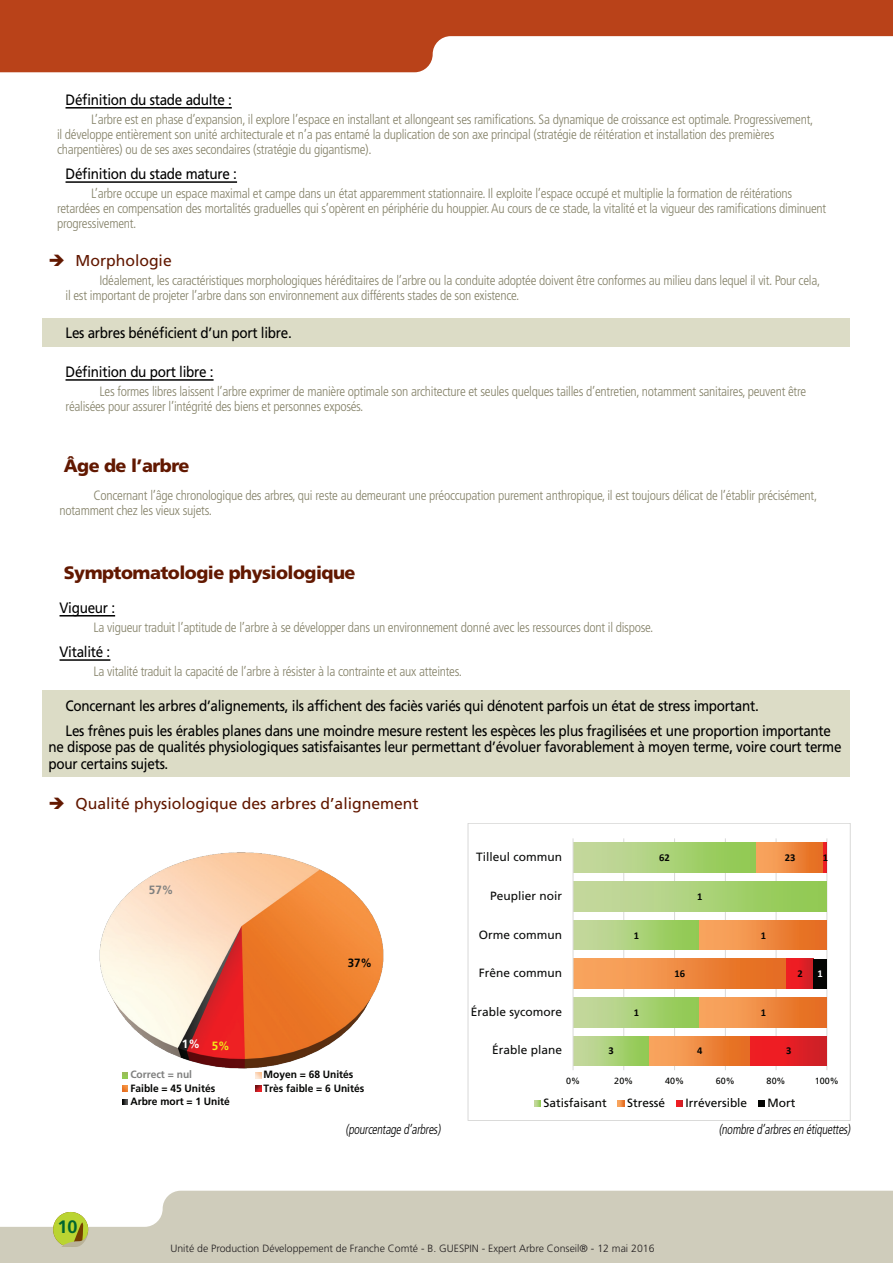
<style>
.page{position:relative;width:893px;height:1263px;background:#fff}
.page>*{position:absolute;margin:0;border:0;box-sizing:border-box;transform-origin:0 0}
.t1{font:900 18px "Frutiger LT Std";letter-spacing:-.03em;color:#621800}
.t2{font:700 18px "Frutiger LT Std";color:#00652e}
.t3{font:15.75px "Frutiger LT Std";color:#621800}
.t4{font:15px/25px "Frutiger LT Std";letter-spacing:-.02em;color:#000;scale:.9 1}
.t5{font:300 condensed 13.5px/15px "Frutiger LT Std";letter-spacing:-.02em;color:#858269}
.t6{font:300 condensed 13.5px "Frutiger LT Std";color:#000;scale:.9 1}
.t7{font:12px "Frutiger LT Std";color:#0b0c0b}
.t8{font:12px "Frutiger LT Std";color:#040503}
.t9{font:700 12px "Frutiger LT Std";color:#fff}
.t10{font:700 12px "Frutiger LT Std";color:#7f807f}
.t11{font:700 12px "Frutiger LT Std";color:#040503}
.t12{font:300 10.5px "Frutiger LT Std";color:#231f20}
.t13{font:700 10.5px "Frutiger LT Std";letter-spacing:-.005em;color:#040503}
.t14{font:700 10.5px "Calibri";color:#040503}
.t15{font:700 10.5px "Frutiger LT Std";color:#7f807f}
.t16{font:700 10.5px "Calibri";color:#fff}
.t17{font:9px "Frutiger LT Std";letter-spacing:.005em;color:#040503}
.s1{color:#f2eb17}
</style>
<div class="page">
<hr style="left:60px;top:615px;width:55px;height:1px;background:#000">
<hr style="left:60px;top:659px;width:50px;height:2px;background:#000">
<hr style="left:66px;top:107px;width:166px;height:2px;background:#000">
<hr style="left:66px;top:181px;width:171px;height:2px;background:#000">
<div style="left:43px;top:319px;width:807px;height:28px;background:#dcdcc6"></div>
<hr style="left:66px;top:379px;width:148px;height:2px;background:#000">
<div style="left:43px;top:691px;width:807px;height:86px;background:#dcdcc6"></div>
<img style="left:99px;top:852px;width:285px;height:253px">
<svg style="left:123px;top:1072px;width:5px;height:6px"></svg>
<svg style="left:256px;top:1072px;width:5px;height:6px"></svg>
<svg style="left:123px;top:1086px;width:5px;height:5px"></svg>
<svg style="left:256px;top:1086px;width:5px;height:5px"></svg>
<svg style="left:123px;top:1099px;width:5px;height:6px"></svg>
<hr style="left:623px;top:838px;width:1px;height:232px;background:#d9d9d8">
<hr style="left:674px;top:838px;width:1px;height:232px;background:#d9d9d8">
<hr style="left:725px;top:838px;width:1px;height:232px;background:#d9d9d8">
<hr style="left:776px;top:838px;width:1px;height:232px;background:#d9d9d8">
<hr style="left:827px;top:838px;width:1px;height:232px;background:#d9d9d8">
<div style="left:573px;top:1036px;width:76px;height:30px;background:linear-gradient(to right,#c9d9a5,#8fca50)"></div>
<div style="left:573px;top:997px;width:127px;height:30px;background:linear-gradient(to right,#c9d9a5,#8eca4e)"></div>
<div style="left:573px;top:920px;width:127px;height:30px;background:linear-gradient(to right,#c9d9a5,#8eca4e)"></div>
<div style="left:573px;top:881px;width:254px;height:30px;background:linear-gradient(to right,#c9d9a5,#8ec94f)"></div>
<div style="left:573px;top:843px;width:183px;height:29px;background:linear-gradient(to right,#c9d9a5,#8ec94e)"></div>
<div style="left:649px;top:1036px;width:102px;height:30px;background:linear-gradient(to right,#fbac66,#e4691d)"></div>
<div style="left:700px;top:997px;width:127px;height:30px;background:linear-gradient(to right,#fbab66,#e4691c)"></div>
<div style="left:573px;top:959px;width:214px;height:29px;background:linear-gradient(to right,#fbac66,#e4691d)"></div>
<div style="left:700px;top:920px;width:127px;height:30px;background:linear-gradient(to right,#fbab66,#e4691c)"></div>
<div style="left:756px;top:843px;width:68px;height:29px;background:linear-gradient(to right,#fbac67,#e46a1e)"></div>
<div style="left:751px;top:1036px;width:76px;height:30px;background:linear-gradient(to right,#f71d22,#ce2026)"></div>
<svg style="left:787px;top:959px;width:27px;height:29px"></svg>
<svg style="left:824px;top:843px;width:3px;height:29px"></svg>
<div style="left:814px;top:959px;width:13px;height:29px;background:#040503"></div>
<hr style="left:573px;top:838px;width:1px;height:232px;background:#d9d9d8">
<svg style="left:534px;top:1100px;width:7px;height:6px"></svg>
<svg style="left:618px;top:1100px;width:6px;height:6px"></svg>
<svg style="left:676px;top:1100px;width:6px;height:6px"></svg>
<div style="left:758px;top:1100px;width:7px;height:6px;background:#040503"></div>
<div style="left:468px;top:823px;width:382px;height:298px;border:1px solid #d9d9d8"></div>
<svg style="left:0;top:1191px;width:893px;height:72px;background:#d2cfc0"></svg>
<svg style="left:0;top:0;width:893px;height:72px;fill:#b94219"></svg>
<svg style="left:53px;top:1195px;width:35px;height:52px"></svg>
<p class="t4" style="left:66px;top:87px;width:186px">Définition du stade adulte :</p>
<p class="t5" style="left:57px;top:112px;width:758px;text-indent:34px">L’arbre est en phase d’expansion, il explore l’espace en installant et allongeant ses ramifications. Sa dynamique de croissance est optimale. Progressivement, il développe entièrement son unité architecturale et n’a pas entamé la duplication de son axe principal (stratégie de réitération et installation des premières charpentières) ou de ses axes secondaires (stratégie du gigantisme).</p>
<p class="t4" style="left:66px;top:161px;width:192px">Définition du stade mature :</p>
<p class="t5" style="left:57px;top:186px;width:771px;text-indent:34px">L’arbre occupe un espace maximal et campe dans un état apparemment stationnaire. Il exploite l’espace occupé et multiplie la formation de réitérations retardées en compensation des mortalités graduelles qui s’opèrent en périphérie du houppier. Au cours de ce stade, la vitalité et la vigueur des ramifications diminuent progressivement.</p>
<p class="t3" style="left:76px;top:251px;width:98px">Morphologie</p>
<p class="t5" style="left:66px;top:273px;width:756px;text-indent:34px">Idéalement, les caractéristiques morphologiques héréditaires de l’arbre ou la conduite adoptée doivent être conformes au milieu dans lequel il vit. Pour cela, il est important de projeter l’arbre dans son environnement aux différents stades de son existence.</p>
<p class="t4" style="left:66px;top:321px;width:253px">Les arbres bénéficient d’un port libre.</p>
<p class="t4" style="left:66px;top:359px;width:166px">Définition du port libre :</p>
<p class="t5" style="left:66px;top:384px;width:742px;text-indent:34px">Les formes libres laissent l’arbre exprimer de manière optimale son architecture et seules quelques tailles d’entretien, notamment sanitaires, peuvent être réalisées pour assurer l’intégrité des biens et personnes exposés.</p>
<h1 class="t1" style="left:64px;top:455px;width:127px">Âge de l’arbre</h1>
<p class="t5" style="left:60px;top:488px;width:759px;text-indent:34px">Concernant l’âge chronologique des arbres, qui reste au demeurant une préoccupation purement anthropique, il est toujours délicat de l’établir précisément, notamment chez les vieux sujets.</p>
<h1 class="t1" style="left:64px;top:562px;width:293px">Symptomatologie physiologique</h1>
<p class="t4" style="left:60px;top:595px;width:63px">Vigueur :</p>
<p class="t5" style="left:94px;top:620px;width:561px">La vigueur traduit l’aptitude de l’arbre à se développer dans un environnement donné avec les ressources dont il dispose.</p>
<p class="t4" style="left:60px;top:639px;width:58px">Vitalité :</p>
<p class="t5" style="left:94px;top:664px;width:370px">La vitalité traduit la capacité de l’arbre à résister à la contrainte et aux atteintes.</p>
<p class="t4" style="left:66px;top:693px;width:852px">Concernant les arbres d’alignements, ils affichent des faciès variés qui dénotent parfois un état de stress important.<br>Les frênes puis les érables planes dans une moindre mesure restent les espèces les plus fragilisées et une proportion importante</p>
<p class="t4" style="left:49px;top:739px;width:883px;line-height:16.5px">ne dispose pas de qualités physiologiques satisfaisantes leur permettant d’évoluer favorablement à moyen terme, voire court terme pour certains sujets.</p>
<p class="t3" style="left:76px;top:795px;width:345px">Qualité physiologique des arbres d’alignement</p>
<h1 class="t2" style="left:57px;top:1216px;width:22px">10</h1>
<p class="t10" style="left:149px;top:883px;width:26px">57%</p>
<p class="t11" style="left:348px;top:955px;width:26px">37%</p>
<p class="t9" style="left:182px;top:1037px;width:50px">1% <span class="s1">5%</span></p>
<p class="t15" style="left:130px;top:1068px;width:63px">Correct = nul</p>
<p class="t13" style="left:264px;top:1068px;width:91px">Moyen = 68 Unités</p>
<p class="t13" style="left:130px;top:1082px;width:86px">Faible = 45 Unités</p>
<p class="t13" style="left:264px;top:1082px;width:102px">Très faible = 6 Unités</p>
<p class="t13" style="left:130px;top:1095px;width:101px">Arbre mort = 1 Unité</p>
<p class="t6" style="left:345px;top:1122px;width:110px">(pourcentage d’arbres)</p>
<p class="t7" style="left:476px;top:850px;width:87px">Tilleul commun</p>
<p class="t14" style="left:659px;top:850px;width:12px">62</p>
<p class="t14" style="left:785px;top:850px;width:12px">23</p>
<p class="t14" style="left:823px;top:850px;width:7px">1</p>
<p class="t7" style="left:490px;top:889px;width:73px">Peuplier noir</p>
<p class="t14" style="left:697px;top:889px;width:7px">1</p>
<p class="t7" style="left:479px;top:927px;width:85px">Orme commun</p>
<p class="t14" style="left:634px;top:928px;width:7px">1</p>
<p class="t14" style="left:761px;top:928px;width:7px">1</p>
<p class="t7" style="left:479px;top:966px;width:85px">Frêne commun</p>
<p class="t14" style="left:675px;top:966px;width:12px">16</p>
<p class="t14" style="left:797px;top:966px;width:7px">2</p>
<p class="t16" style="left:817px;top:966px;width:7px">1</p>
<p class="t7" style="left:471px;top:1004px;width:93px">Érable sycomore</p>
<p class="t14" style="left:634px;top:1005px;width:7px">1</p>
<p class="t14" style="left:761px;top:1005px;width:7px">1</p>
<p class="t7" style="left:492px;top:1043px;width:71px">Érable plane</p>
<p class="t14" style="left:608px;top:1043px;width:7px">3</p>
<p class="t14" style="left:697px;top:1043px;width:7px">4</p>
<p class="t14" style="left:786px;top:1043px;width:7px">3</p>
<p class="t17" style="left:566px;top:1076px;width:16px">0%</p>
<p class="t17" style="left:614px;top:1076px;width:20px">20%</p>
<p class="t17" style="left:665px;top:1076px;width:20px">40%</p>
<p class="t17" style="left:716px;top:1076px;width:20px">60%</p>
<p class="t17" style="left:767px;top:1076px;width:20px">80%</p>
<p class="t17" style="left:815px;top:1076px;width:26px">100%</p>
<p class="t8" style="left:544px;top:1096px;width:65px">Satisfaisant</p>
<p class="t8" style="left:627px;top:1096px;width:39px">Stressé</p>
<p class="t8" style="left:685px;top:1096px;width:63px">Irréversible</p>
<p class="t8" style="left:768px;top:1096px;width:29px">Mort</p>
<p class="t6" style="left:719px;top:1122px;width:150px">(nombre d’arbresen étiquettes)</p>
<p class="t12" style="left:170px;top:1242px;width:486px">Unité de Production Développement de Franche Comté - B. GUESPIN - Expert Arbre Conseil® - 12 mai 2016</p>
</div>
